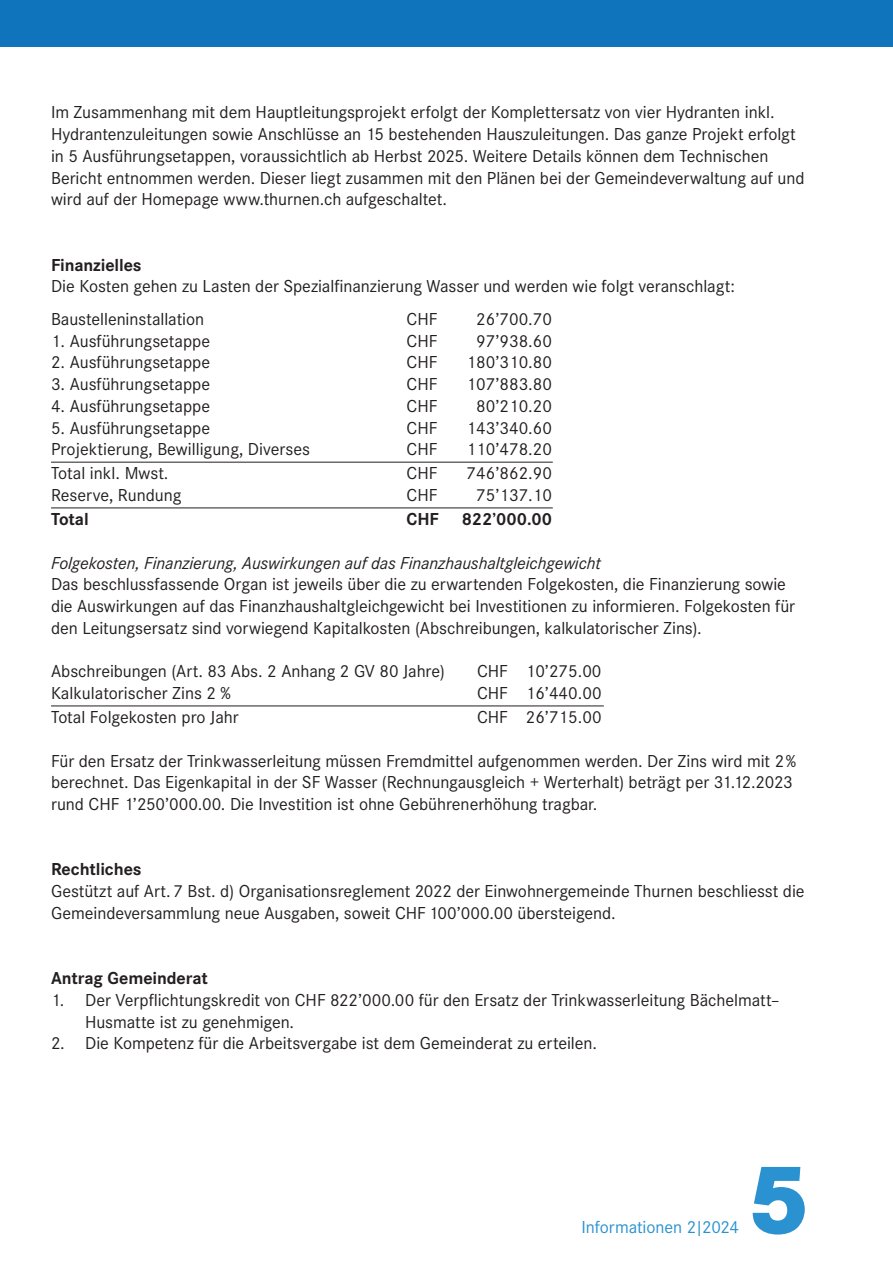
<style>
.page{position:relative;width:893px;height:1263px;background:#fff}
.page>*{position:absolute;margin:0;border:0;box-sizing:border-box;transform-origin:0 0}
.t1{font:800 102px "Corporate S Pro";color:#2a92d0}
.t2{font:18px/21.8px "Corporate S Pro";letter-spacing:-.005em;color:#231f20}
.t3{font:italic 18px "Corporate S Pro";letter-spacing:-.005em;color:#231f20}
.t4{font:700 18px "Corporate S Pro";letter-spacing:-.005em;color:#231f20}
.t5{font:18px "Corporate S Pro";letter-spacing:-.005em;color:#2a92d0}
</style>
<div class="page">
<div style="left:0;top:0;width:893px;height:47px;background:#1074bc"></div>
<hr style="left:51px;top:462px;width:502px;height:1px;background:#231f20">
<hr style="left:51px;top:507px;width:502px;height:1px;background:#231f20">
<hr style="left:51px;top:705px;width:553px;height:1px;background:#231f20">
<p class="t2" style="left:51px;top:100px;width:755px">Im Zusammenhang mit dem Hauptleitungsprojekt erfolgt der Komplettersatz von vier Hydranten inkl.<br>Hydrantenzuleitungen sowie Anschlüsse an 15 bestehenden Hauszuleitungen. Das ganze Projekt erfolgt in 5 Ausführungsetappen, voraussichtlich ab Herbst 2025. Weitere Details können dem Technischen Bericht entnommen werden. Dieser liegt zusammen mit den Plänen bei der Gemeindeverwaltung auf und wird auf der Homepage www.thurnen.ch aufgeschaltet.</p>
<p class="t4" style="left:51px;top:250px;width:92px">Finanzielles</p>
<p class="t2" style="left:51px;top:269px;width:685px;line-height:32.5px">Die Kosten gehen zu Lasten der Spezialfinanzierung Wasser und werden wie folgt veranschlagt:<br>Baustelleninstallation</p>
<p class="t2" style="left:407px;top:307px;width:32px">CHF</p>
<p class="t2" style="left:476px;top:307px;width:77px">26’700.70</p>
<p class="t2" style="left:51px;top:329px;width:161px">1. Ausführungsetappe</p>
<p class="t2" style="left:407px;top:329px;width:32px">CHF</p>
<p class="t2" style="left:476px;top:329px;width:77px">97’938.60</p>
<p class="t2" style="left:51px;top:350px;width:161px">2. Ausführungsetappe</p>
<p class="t2" style="left:407px;top:350px;width:32px">CHF</p>
<p class="t2" style="left:467px;top:350px;width:87px">180’310.80</p>
<p class="t2" style="left:51px;top:372px;width:161px">3. Ausführungsetappe</p>
<p class="t2" style="left:407px;top:372px;width:32px">CHF</p>
<p class="t2" style="left:467px;top:372px;width:87px">107’883.80</p>
<p class="t2" style="left:51px;top:394px;width:161px">4. Ausführungsetappe</p>
<p class="t2" style="left:407px;top:394px;width:32px">CHF</p>
<p class="t2" style="left:476px;top:394px;width:77px">80’210.20</p>
<p class="t2" style="left:51px;top:416px;width:161px">5. Ausführungsetappe</p>
<p class="t2" style="left:407px;top:416px;width:32px">CHF</p>
<p class="t2" style="left:467px;top:416px;width:87px">143’340.60</p>
<p class="t2" style="left:51px;top:437px;width:260px">Projektierung, Bewilligung, Diverses</p>
<p class="t2" style="left:407px;top:437px;width:32px">CHF</p>
<p class="t2" style="left:467px;top:437px;width:87px">110’478.20</p>
<p class="t2" style="left:51px;top:461px;width:119px">Total inkl. Mwst.</p>
<p class="t2" style="left:407px;top:461px;width:32px">CHF</p>
<p class="t2" style="left:467px;top:461px;width:87px">746’862.90</p>
<p class="t2" style="left:51px;top:483px;width:132px">Reserve, Rundung</p>
<p class="t2" style="left:407px;top:483px;width:32px">CHF</p>
<p class="t2" style="left:476px;top:483px;width:77px">75’137.10</p>
<p class="t4" style="left:51px;top:505px;width:39px">Total</p>
<p class="t4" style="left:407px;top:505px;width:34px">CHF</p>
<p class="t4" style="left:462px;top:505px;width:92px">822’000.00</p>
<p class="t3" style="left:51px;top:550px;width:551px">Folgekosten, Finanzierung, Auswirkungen auf das Finanzhaushaltgleichgewicht</p>
<p class="t2" style="left:51px;top:572px;width:746px">Das beschlussfassende Organ ist jeweils über die zu erwartenden Folgekosten, die Finanzierung sowie die Auswirkungen auf das Finanzhaushaltgleichgewicht bei Investitionen zu informieren. Folgekosten für den Leitungsersatz sind vorwiegend Kapitalkosten (Abschreibungen, kalkulatorischer Zins).</p>
<p class="t2" style="left:51px;top:659px;width:395px">Abschreibungen (Art. 83 Abs. 2 Anhang 2 GV 80 Jahre)</p>
<p class="t2" style="left:477px;top:659px;width:126px">CHF 10’275.00</p>
<p class="t2" style="left:51px;top:681px;width:181px">Kalkulatorischer Zins 2 %</p>
<p class="t2" style="left:477px;top:681px;width:126px">CHF 16’440.00</p>
<p class="t2" style="left:51px;top:705px;width:189px">Total Folgekosten pro Jahr</p>
<p class="t2" style="left:477px;top:705px;width:126px">CHF 26’715.00</p>
<p class="t2" style="left:51px;top:748px;width:747px">Für den Ersatz der Trinkwasserleitung müssen Fremdmittel aufgenommen werden. Der Zins wird mit 2 % berechnet. Das Eigenkapital in der SF Wasser (Rechnungausgleich + Werterhalt) beträgt per 31.12.2023 rund CHF 1’250’000.00. Die Investition ist ohne Gebührenerhöhung tragbar.</p>
<p class="t4" style="left:51px;top:855px;width:92px">Rechtliches</p>
<p class="t2" style="left:51px;top:879px;width:755px">Gestützt auf Art. 7 Bst. d) Organisationsreglement 2022 der Einwohnergemeinde Thurnen beschliesst die<br>Gemeindeversammlung neue Ausgaben, soweit CHF 100’000.00 übersteigend.</p>
<p class="t4" style="left:51px;top:964px;width:158px">Antrag Gemeinderat</p>
<p class="t2" style="left:85px;top:988px;width:696px;text-indent:-34px">1. Der Verpflichtungskredit von CHF 822’000.00 für den Ersatz der Trinkwasserleitung Bächelmatt–<br>Husmatte ist zu genehmigen.</p>
<p class="t2" style="left:51px;top:1031px;width:547px">2. Die Kompetenz für die Arbeitsvergabe ist dem Gemeinderat zu erteilen.</p>
<p class="t5" style="left:582px;top:1214px;width:159px">Informationen 2|2024</p>
<h1 class="t1" style="left:747px;top:1117px;width:64px">5</h1>
</div>
